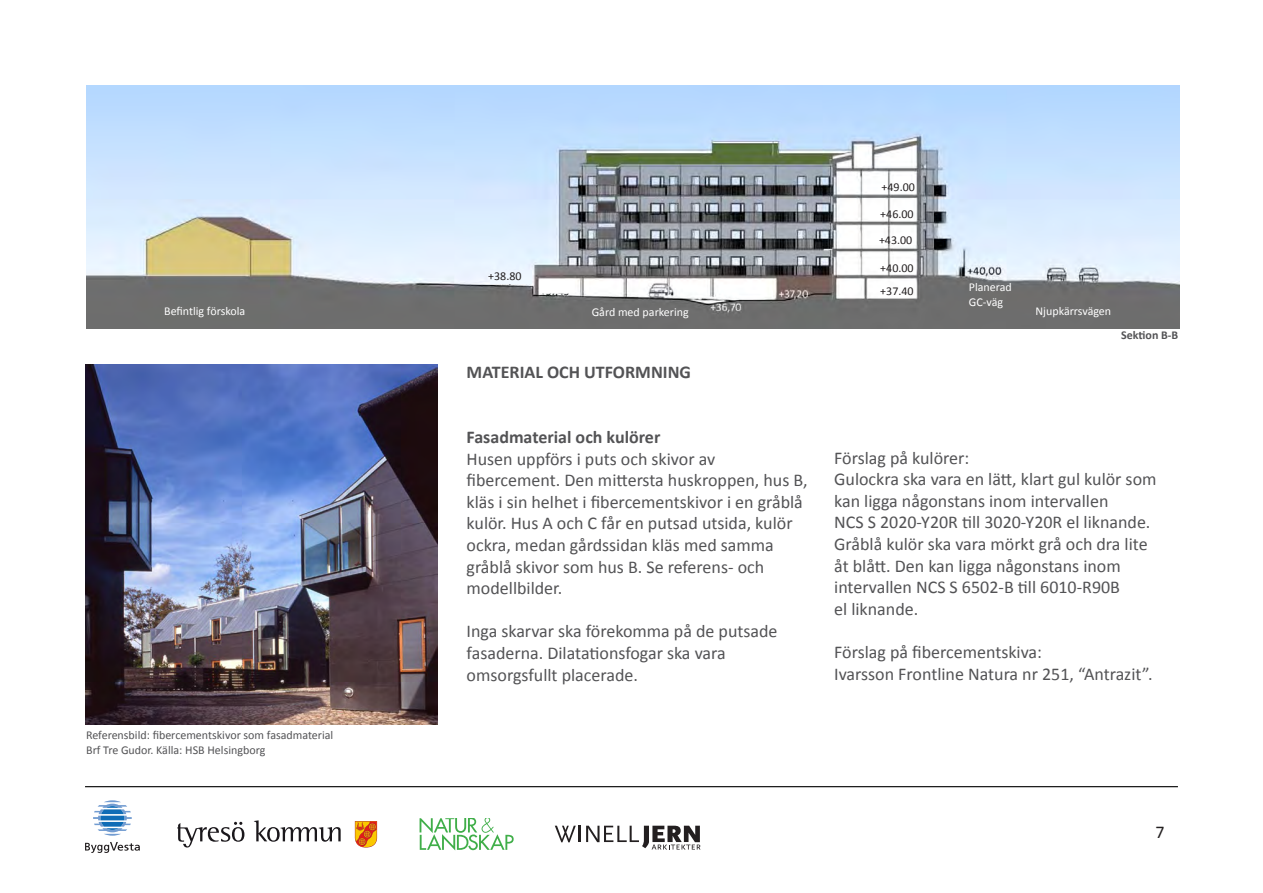
<style>
.page{position:relative;width:1263px;height:893px;background:#fff}
.page>*{position:absolute;margin:0;border:0;box-sizing:border-box;transform-origin:0 0}
.t1{font:18px/21.6px "Calibri";color:#535355}
.t2{font:700 18px "Calibri";color:#535355}
.t3{font:18px "Calibri";color:#231f20}
.t4{font:12px/14.4px "Calibri";color:#535355}
.t5{font:12px/14.4px "Calibri";color:#fff}
.t6{font:12px "Calibri";color:#231f20}
.t7{font:700 12px "Calibri";color:#535355}
</style>
<div class="page">
<hr style="left:85px;top:786px;width:1093px;height:1px;background:#000">
<svg style="left:555px;top:826px;width:145px;height:23px"></svg>
<svg style="left:85px;top:842px;width:55px;height:11px"></svg>
<svg style="left:93px;top:800px;width:39px;height:36px"></svg>
<svg style="left:420px;top:818px;width:94px;height:32px"></svg>
<svg style="left:254px;top:820px;width:87px;height:22px"></svg>
<svg style="left:177px;top:822px;width:67px;height:25px"></svg>
<svg style="left:355px;top:821px;width:22px;height:26px"></svg>
<img style="left:85px;top:365px;width:353px;height:359px">
<img style="left:86px;top:85px;width:1093px;height:243px">
<img style="left:490px;top:271px;width:42px;height:12px">
<div style="left:539px;top:279px;width:36px;height:15px;background:#fff"></div>
<p class="t6" style="left:881px;top:179px;width:35px">+49.00</p>
<p class="t6" style="left:880px;top:207px;width:35px">+46.00</p>
<p class="t6" style="left:488px;top:269px;width:35px">+38.80</p>
<p class="t6" style="left:879px;top:233px;width:35px">+43.00</p>
<p class="t6" style="left:880px;top:260px;width:35px">+40.00</p>
<p class="t5" style="left:969px;top:280px;width:44px">Planerad<br>GC-väg</p>
<p class="t6" style="left:880px;top:283px;width:35px">+37.40</p>
<p class="t5" style="left:164px;top:304px;width:83px">Befintlig förskola</p>
<p class="t5" style="left:592px;top:304px;width:99px">Gård med parkering</p>
<p class="t5" style="left:1035px;top:304px;width:77px">Njupkärrsvägen</p>
<p class="t2" style="left:467px;top:361px;width:226px">MATERIAL OCH UTFORMNING</p>
<p class="t7" style="left:1121px;top:327px;width:59px">Sektion B-B</p>
<p class="t4" style="left:86px;top:728px;width:249px">Referensbild: fibercementskivor som fasadmaterial<br>Brf Tre Gudor. Källa: HSB Helsingborg</p>
<p class="t2" style="left:467px;top:425px;width:195px">Fasadmaterial och kulörer</p>
<p class="t1" style="left:467px;top:448px;width:342px">Husen uppförs i puts och skivor av fibercement. Den mittersta huskroppen, hus B, kläs i sin helhet i fibercementskivor i en gråblå kulör. Hus A och C får en putsad utsida, kulör ockra, medan gårdssidan kläs med samma gråblå skivor som hus B. Se referens- och modellbilder.</p>
<p class="t1" style="left:467px;top:621px;width:312px">Inga skarvar ska förekomma på de putsade fasaderna. Dilatationsfogar ska vara omsorgsfullt placerade.</p>
<p class="t1" style="left:834px;top:447px;width:324px">Förslag på kulörer:<br>Gulockra ska vara en lätt, klart gul kulör som kan ligga någonstans inom intervallen<br>NCS S 2020-Y20R till 3020-Y20R el liknande.<br>Gråblå kulör ska vara mörkt grå och dra lite åt blått. Den kan ligga någonstans inom intervallen NCS S 6502-B till 6010-R90B<br>el liknande.</p>
<p class="t1" style="left:834px;top:641px;width:320px">Förslag på fibercementskiva:<br>Ivarsson Frontline Natura nr 251, “Antrazit”.</p>
<p class="t3" style="left:1155px;top:820px;width:11px">7</p>
</div>
